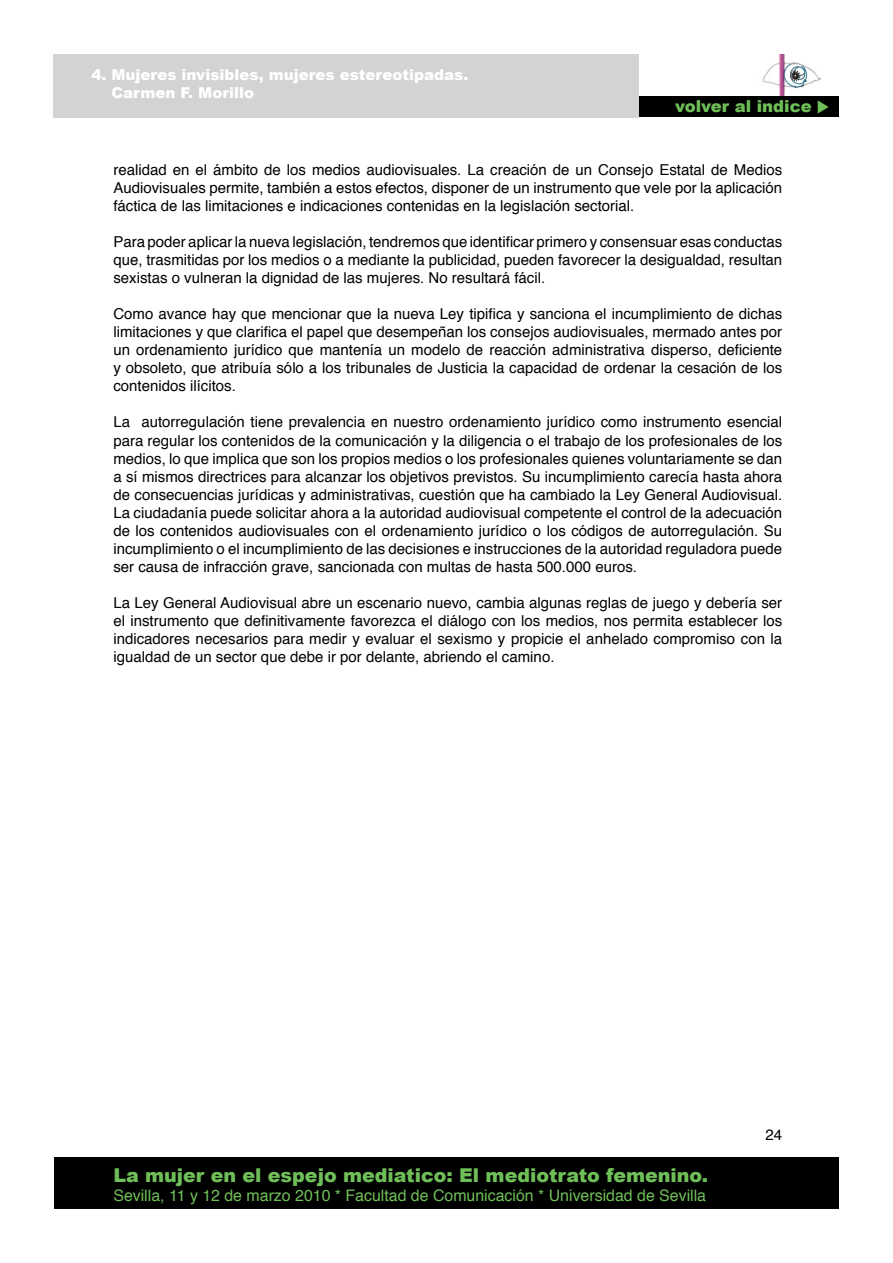
<style>
.page{position:relative;width:893px;height:1263px;background:#fff}
.page>*{position:absolute;margin:0;border:0;box-sizing:border-box;transform-origin:0 0}
.t1{font:900 19.05px "Arial";color:#6fbf58}
.t2{font:900 16.5px "Arial";color:#6fbf58}
.t3{font:15.9px "Helvetica";color:#6fbf58}
.Estilo_de_párrafo_2{font:15px/18px "Helvetica";color:#000;text-align:justify}
.t4{font:900 15px/18px "Arial";color:#fff}
</style>
<div class="page">
<img style="left:758px;top:54px;width:63px;height:43px">
<div style="left:54px;top:1158px;width:785px;height:51px;background:#000"></div>
<div style="left:54px;top:97px;width:784px;height:20px;background:#000"></div>
<svg style="left:818px;top:100px;width:11px;height:14px"></svg>
<div style="left:54px;top:54px;width:585px;height:63px;background:#d1d3d4"></div>
<p class="t4" style="left:111px;top:65px;width:358px;text-indent:-20px">4. Mujeres invisibles, mujeres estereotipadas.<br>Carmen F. Morillo</p>
<p class="t2" style="left:675px;top:95px;width:138px">volver al indice</p>
<p class="Estilo_de_párrafo_2" style="left:113px;top:162px;width:670px">realidad en el ámbito de los medios audiovisuales. La creación de un Consejo Estatal de Medios Audiovisuales permite, también a estos efectos, disponer de un instrumento que vele por la aplicación fáctica de las limitaciones e indicaciones contenidas en la legislación sectorial.</p>
<p class="Estilo_de_párrafo_2" style="left:113px;top:234px;width:670px">Para poder aplicar la nueva legislación, tendremos que identificar primero y consensuar esas conductas que, trasmitidas por los medios o a mediante la publicidad, pueden favorecer la desigualdad, resultan sexistas o vulneran la dignidad de las mujeres. No resultará fácil.</p>
<p class="Estilo_de_párrafo_2" style="left:113px;top:306px;width:670px">Como avance hay que mencionar que la nueva Ley tipifica y sanciona el incumplimiento de dichas limitaciones y que clarifica el papel que desempeñan los consejos audiovisuales, mermado antes por un ordenamiento jurídico que mantenía un modelo de reacción administrativa disperso, deficiente y obsoleto, que atribuía sólo a los tribunales de Justicia la capacidad de ordenar la cesación de los contenidos ilícitos.</p>
<p class="Estilo_de_párrafo_2" style="left:113px;top:414px;width:670px">La autorregulación tiene prevalencia en nuestro ordenamiento jurídico como instrumento esencial para regular los contenidos de la comunicación y la diligencia o el trabajo de los profesionales de los medios, lo que implica que son los propios medios o los profesionales quienes voluntariamente se dan a sí mismos directrices para alcanzar los objetivos previstos. Su incumplimiento carecía hasta ahora de consecuencias jurídicas y administrativas, cuestión que ha cambiado la Ley General Audiovisual.<br>La ciudadanía puede solicitar ahora a la autoridad audiovisual competente el control de la adecuación de los contenidos audiovisuales con el ordenamiento jurídico o los códigos de autorregulación. Su incumplimiento o el incumplimiento de las decisiones e instrucciones de la autoridad reguladora puede ser causa de infracción grave, sancionada con multas de hasta 500.000 euros.</p>
<p class="Estilo_de_párrafo_2" style="left:113px;top:594px;width:670px">La Ley General Audiovisual abre un escenario nuevo, cambia algunas reglas de juego y debería ser el instrumento que definitivamente favorezca el diálogo con los medios, nos permita establecer los indicadores necesarios para medir y evaluar el sexismo y propicie el anhelado compromiso con la igualdad de un sector que debe ir por delante, abriendo el camino.</p>
<p class="t1" style="left:113px;top:1161px;width:596px">La mujer en el espejo mediatico: El mediotrato femenino.</p>
<p class="t3" style="left:113px;top:1183px;width:594px">Sevilla, 11 y 12 de marzo 2010 * Facultad de Comunicación * Universidad de Sevilla</p>
<p class="Estilo_de_párrafo_2" style="left:766px;top:1126px;width:18px">24</p>
</div>
